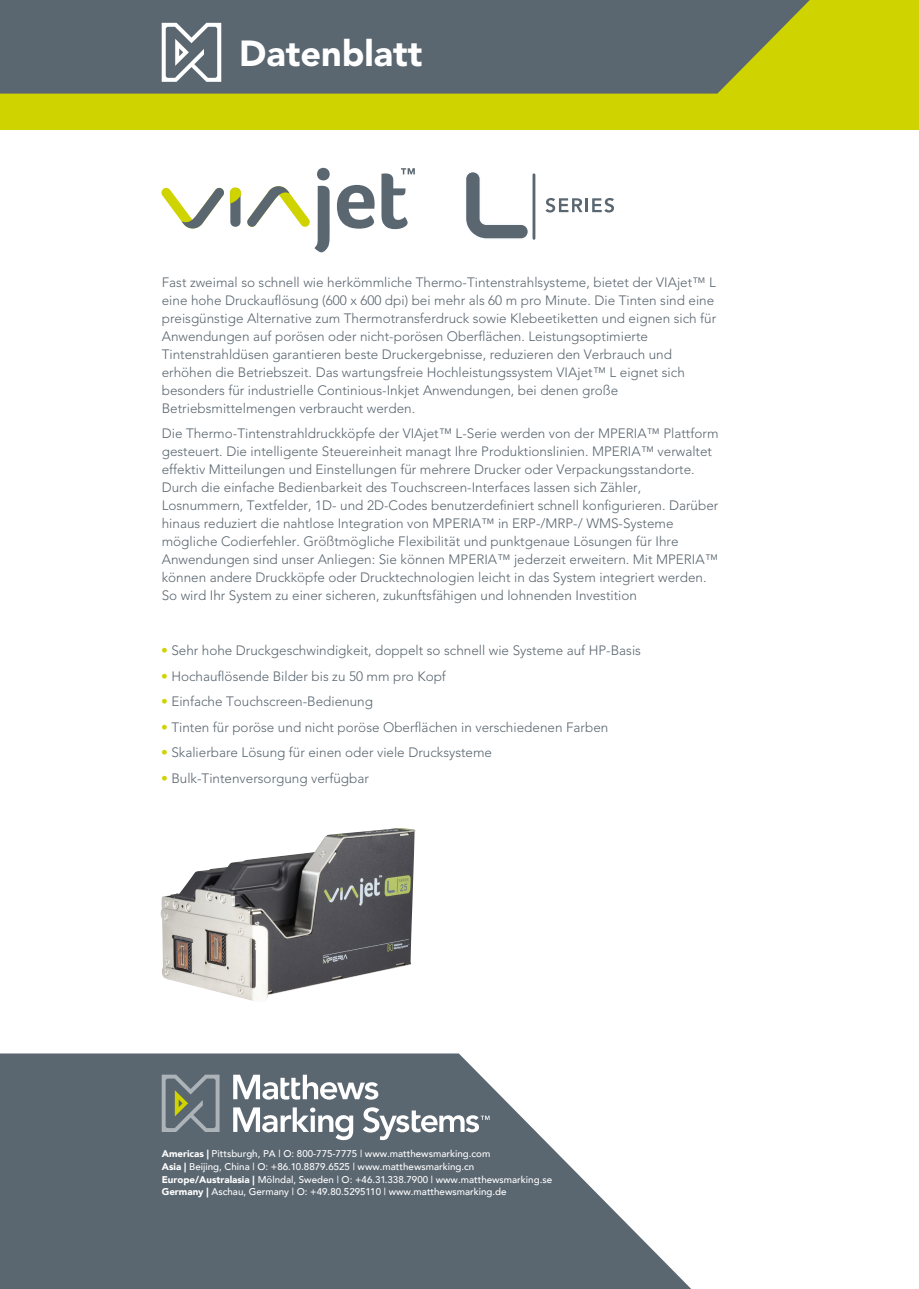
<style>
.page{position:relative;width:919px;height:1289px;background:#fff}
.page>*{position:absolute;margin:0;border:0;box-sizing:border-box;transform-origin:0 0}
.t1{font:900 36px "Avenir LT Std";color:#fff}
.t2{font:300 13.5px/18px "Avenir LT Std";color:#5a6670}
.t3{font:500 9.75px/12.8px "Avenir";color:#fff}
.s1{color:#cfd400}
.s2{font-weight:900}
</style>
<div class="page">
<svg style="left:0;top:1053px;width:690px;height:235px;fill:#5a6670"></svg>
<div style="left:0;top:0;width:918px;height:130px;background:#cfd400"></div>
<svg style="left:0;top:0;width:809px;height:94px;background:#616d68"></svg>
<svg style="left:162px;top:1074px;width:57px;height:57px;background:#76817f"></svg>
<svg style="left:233px;top:1074px;width:145px;height:25px"></svg>
<svg style="left:233px;top:1107px;width:120px;height:33px"></svg>
<svg style="left:363px;top:1107px;width:126px;height:33px"></svg>
<svg style="left:162px;top:23px;width:59px;height:59px;background:#929aa0"></svg>
<svg style="left:317px;top:168px;width:12px;height:12px"></svg>
<svg style="left:337px;top:185px;width:37px;height:44px"></svg>
<svg style="left:161px;top:188px;width:63px;height:40px"></svg>
<svg style="left:247px;top:186px;width:82px;height:67px"></svg>
<svg style="left:230px;top:187px;width:11px;height:40px"></svg>
<svg style="left:381px;top:168px;width:34px;height:61px"></svg>
<svg style="left:545px;top:198px;width:37px;height:14px"></svg>
<hr style="left:585px;top:198px;width:3px;height:14px;background:#5a6670">
<svg style="left:592px;top:198px;width:22px;height:14px"></svg>
<hr style="left:532px;top:175px;width:3px;height:63px;background:#5a6670">
<svg style="left:466px;top:172px;width:62px;height:67px"></svg>
<img style="left:160px;top:828px;width:255px;height:173px">
<h1 class="t1" style="left:239px;top:31px;width:185px">Datenblatt</h1>
<p class="t2" style="left:162px;top:273px;width:556px">Fast zweimal so schnell wie herkömmliche Thermo-Tintenstrahlsysteme, bietet der VIAjet™ L eine hohe Druckauflösung (600 x 600 dpi) bei mehr als 60 m pro Minute. Die Tinten sind eine preisgünstige Alternative zum Thermotransferdruck sowie Klebeetiketten und eignen sich für Anwendungen auf porösen oder nicht-porösen Oberflächen. Leistungsoptimierte Tintenstrahldüsen garantieren beste Druckergebnisse, reduzieren den Verbrauch und erhöhen die Betriebszeit. Das wartungsfreie Hochleistungssystem VIAjet™ L eignet sich besonders für industrielle Continious-Inkjet Anwendungen, bei denen große Betriebsmittelmengen verbraucht werden.</p>
<p class="t2" style="left:162px;top:424px;width:558px">Die Thermo-Tintenstrahldruckköpfe der VIAjet™ L-Serie werden von der MPERIA™ Plattform gesteuert. Die intelligente Steuereinheit managt Ihre Produktionslinien. MPERIA™ verwaltet effektiv Mitteilungen und Einstellungen für mehrere Drucker oder Verpackungsstandorte.<br>Durch die einfache Bedienbarkeit des Touchscreen-Interfaces lassen sich Zähler, Losnummern, Textfelder, 1D- und 2D-Codes benutzerdefiniert schnell konfigurieren. Darüber hinaus reduziert die nahtlose Integration von MPERIA™ in ERP-/MRP-/ WMS-Systeme mögliche Codierfehler. Größtmögliche Flexibilität und punktgenaue Lösungen für Ihre Anwendungen sind unser Anliegen: Sie können MPERIA™ jederzeit erweitern. Mit MPERIA™ können andere Druckköpfe oder Drucktechnologien leicht in das System integriert werden.<br>So wird Ihr System zu einer sicheren, zukunftsfähigen und lohnenden Investition</p>
<p class="t2" style="left:161px;top:641px;width:481px"><span class="s1">•</span> Sehr hohe Druckgeschwindigkeit, doppelt so schnell wie Systeme auf HP-Basis</p>
<p class="t2" style="left:161px;top:667px;width:286px"><span class="s1">•</span> Hochauflösende Bilder bis zu 50 mm pro Kopf</p>
<p class="t2" style="left:161px;top:692px;width:213px"><span class="s1">•</span> Einfache Touchscreen-Bedienung</p>
<p class="t2" style="left:161px;top:718px;width:448px"><span class="s1">•</span> Tinten für poröse und nicht poröse Oberflächen in verschiedenen Farben</p>
<p class="t2" style="left:161px;top:743px;width:332px"><span class="s1">•</span> Skalierbare Lösung für einen oder viele Drucksysteme</p>
<p class="t2" style="left:161px;top:769px;width:209px"><span class="s1">•</span> Bulk-Tintenversorgung verfügbar</p>
<p class="t3" style="left:162px;top:1146px;width:392px"><span class="s2">Americas |</span> Pittsburgh, PA | O: 800-775-7775 | www.matthewsmarking.com<br><span class="s2">Asia |</span> Beijing, China | O: +86.10.8879.6525 | www.matthewsmarking.cn <span class="s2">Europe/Australasia |</span> Mölndal, Sweden | O: +46.31.338.7900 | www.matthewsmarking.se <span class="s2">Germany |</span> Aschau, Germany | O: +49.80.5295110 | www.matthewsmarking.de</p>
</div>
